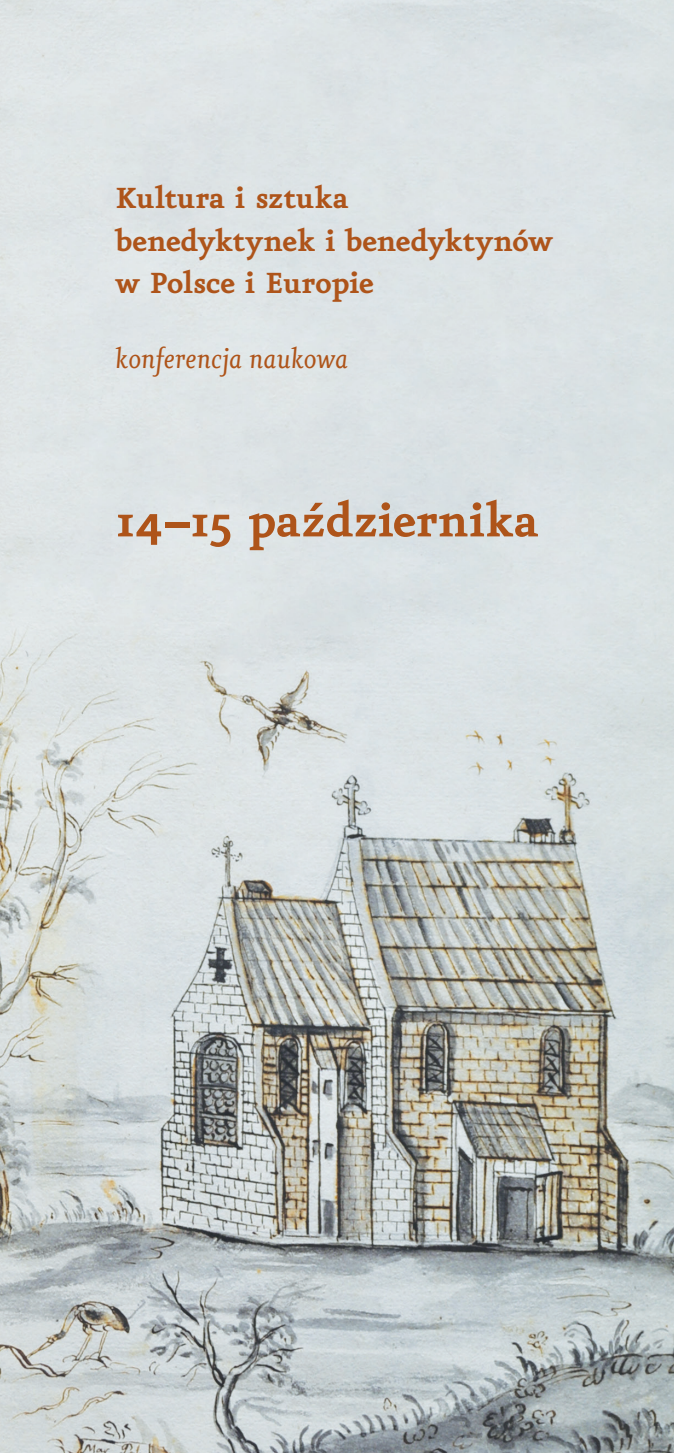
<style>
.page{position:relative;width:674px;height:1453px;background:#fff}
.page>*{position:absolute;margin:0;border:0;box-sizing:border-box;transform-origin:0 0}
.opiski{font:700 55px "Eureka Pro";letter-spacing:-.02em;color:#ae541a}
.opiski-2{font:700 35px/42.5px "Eureka Pro";letter-spacing:-.02em;color:#ae541a}
.opiski-3{font:italic 32.5px "Eureka Pro";letter-spacing:-.01em;color:#ae541a}
</style>
<div class="page">
<img style="left:0;top:0;width:673px;height:1453px">
<p class="opiski-2" style="left:115px;top:177px;width:439px">Kultura i sztuka benedyktynek i benedyktynów w Polsce i Europie</p>
<p class="opiski-3" style="left:115px;top:342px;width:234px">konferencja naukowa</p>
<p class="opiski" style="left:115px;top:491px;width:425px">14−15 października</p>
</div>
